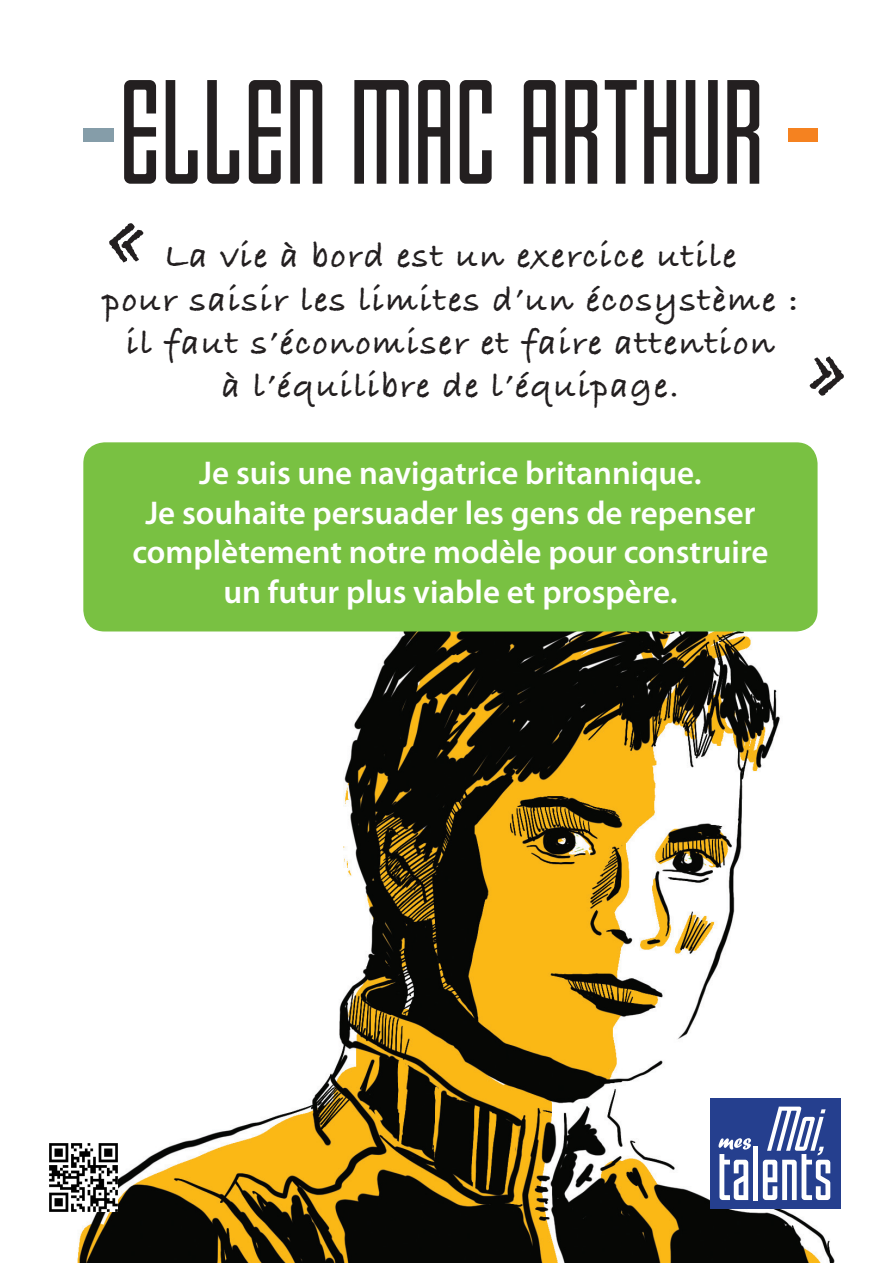
<style>
.page{position:relative;width:893px;height:1263px;background:#fff}
.page>*{position:absolute;margin:0;border:0;box-sizing:border-box;transform-origin:0 0}
.t1{font:150px "Enfatica";color:#231f20}
.t2{font:700 90px "Bradley Hand ITCTT";color:#231f20}
.t3{font:700 36px/43.2px "Bradley Hand ITCTT";letter-spacing:.05em;color:#231f20;text-align:center}
.t4{font:600 33px/39.6px "Myriad Pro";color:#fff;text-align:center}
</style>
<div class="page">
<img style="left:49px;top:614px;width:792px;height:649px">
<img style="left:50px;top:1144px;width:67px;height:67px">
<div style="left:710px;top:1099px;width:131px;height:110px;background:#253f8e"></div>
<svg style="left:719px;top:1138px;width:32px;height:62px"></svg>
<div style="left:753px;top:1146px;width:5px;height:54px;background:#fff"></div>
<svg style="left:763px;top:1106px;width:67px;height:94px"></svg>
<div style="left:83px;top:128px;width:30px;height:14px;background:#859da9"></div>
<div style="left:788px;top:128px;width:30px;height:14px;background:#f58220"></div>
<div style="left:83px;top:442px;width:735px;height:189px;background:#79c142;border-radius:21px"></div>
<h1 class="t1" style="left:124px;top:58px;width:646px">ELLEN MAC ARTHUR</h1>
<h2 class="t2" style="left:107px;top:169px;width:39px">«</h2>
<p class="t3" style="left:103px;top:233px;width:696px">La vie à bord est un exercice utile<br>pour saisir les limites d’un écosystème : il faut s’économiser et faire attention<br>à l’équilibre de l’équipage.</p>
<h2 class="t2" style="left:808px;top:302px;width:39px">»</h2>
<p class="t4" style="left:132px;top:452px;width:638px">Je suis une navigatrice britannique.<br>Je souhaite persuader les gens de repenser complètement notre modèle pour construire un futur plus viable et prospère.</p>
</div>
